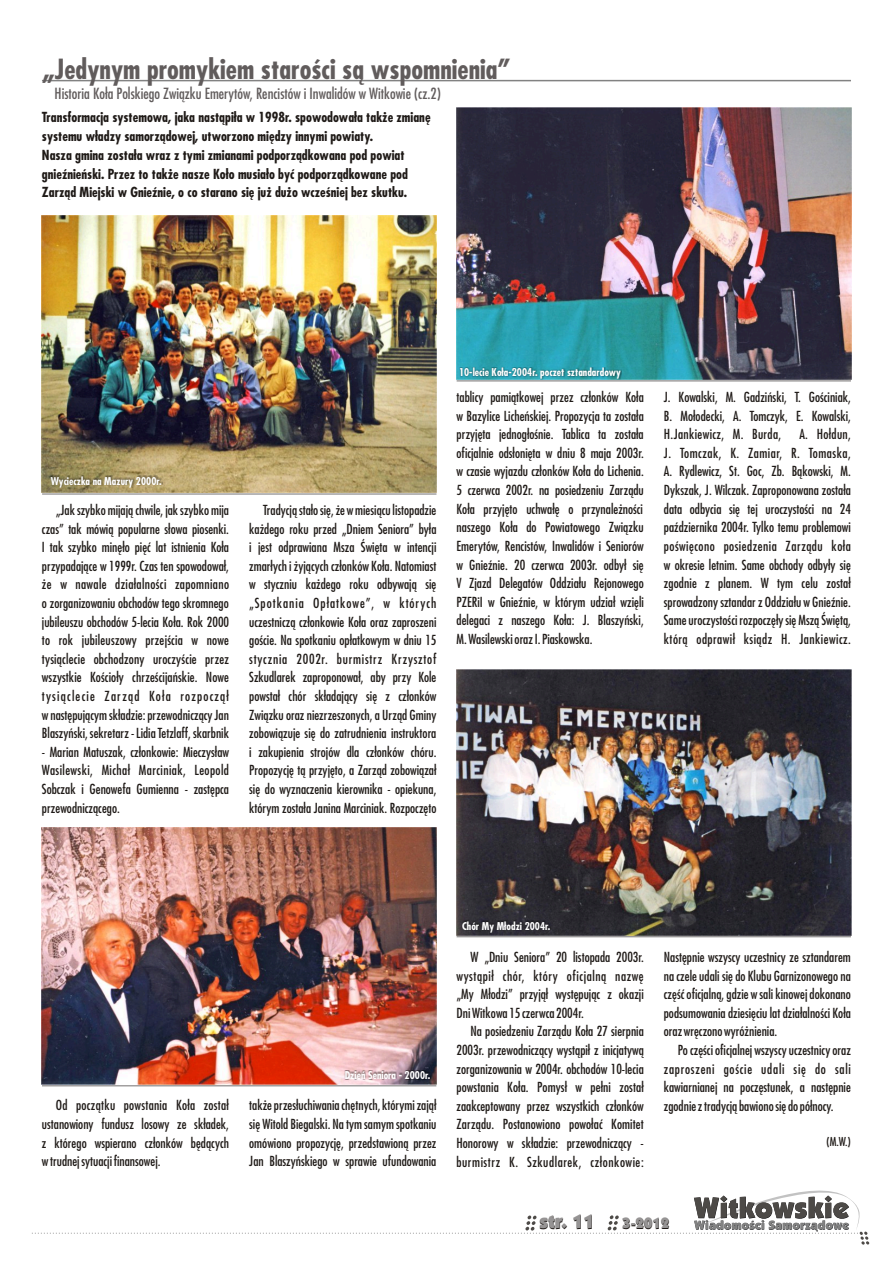
<style>
.page{position:relative;width:893px;height:1263px;background:#fff}
.page>*{position:absolute;margin:0;border:0;box-sizing:border-box;transform-origin:0 0}
.t1{font:700 27px "Fujiyama";color:#615c5c}
.t2{font:900 19.5px "Kabel IT Cby BT";color:#1f1a17}
.t3{font:15px "Fujiyama";color:#615c5c}
.t4{font:900 15px "Kabel IT Cby BT";color:#1f1a17}
.t5{font:13.5px/18.6px "Fujiyama";color:#1f1a17;text-align:justify}
.t6{font:700 13.5px/18.9px "Fujiyama";color:#1f1a17}
.t7{font:12px "Fujiyama";color:#1f1a17}
.t8{font:700 10.5px "Fujiyama";color:#fff}
</style>
<div class="page">
<svg style="left:32px;top:1190px;width:837px;height:54px"></svg>
<hr style="left:42px;top:80px;width:809px;height:1px;background:#828282">
<img style="left:42px;top:827px;width:395px;height:258px">
<img style="left:42px;top:216px;width:395px;height:276px">
<img style="left:456px;top:108px;width:395px;height:272px">
<img style="left:456px;top:669px;width:395px;height:266px">
<hr style="left:457px;top:936px;width:394px;height:1px;background:#737070">
<hr style="left:42px;top:1085px;width:394px;height:1px;background:#737070">
<hr style="left:42px;top:494px;width:394px;height:1px;background:#737070">
<hr style="left:457px;top:380px;width:394px;height:1px;background:#737070">
<div style="left:458px;top:367px;width:164px;height:13px;background:#1f1a17;opacity:.49"></div>
<div style="left:50px;top:475px;width:112px;height:13px;background:#1f1a17;opacity:.49"></div>
<div style="left:461px;top:920px;width:90px;height:13px;background:#1f1a17;opacity:.49"></div>
<div style="left:344px;top:1070px;width:87px;height:9px;background:#1f1a17;opacity:.49"></div>
<h1 class="t1" style="left:42px;top:58px;width:470px">„Jedynym promykiem starości są wspomnienia”</h1>
<p class="t3" style="left:55px;top:87px;width:388px">Historia Koła Polskiego Związku Emerytów, Rencistów i Inwalidów w Witkowie (cz.2)</p>
<p class="t6" style="left:42px;top:109px;width:390px">Transformacja systemowa, jaka nastąpiła w 1998r. spowodowała także zmianę systemu władzy samorządowej, utworzono między innymi powiaty.<br>Nasza gmina została wraz z tymi zmianami podporządkowana pod powiat gnieźnieński. Przez to także nasze Koło musiało być podporządkowane pod Zarząd Miejski w Gnieźnie, o co starano się już dużo wcześniej bez skutku.</p>
<p class="t8" style="left:51px;top:477px;width:112px">Wycieczka na Mazury 2000r.</p>
<p class="t5" style="left:42px;top:502px;width:189px;text-indent:14px">„Jak szybko mijają chwile, jak szybko mija czas” tak mówią popularne słowa piosenki.<br>I tak szybko minęło pięć lat istnienia Koła przypadające w 1999r. Czas ten spowodował, że w nawale działalności zapomniano o zorganizowaniu obchodów tego skromnego jubileuszu obchodów 5-lecia Koła. Rok 2000 to rok jubileuszowy przejścia w nowe tysiąclecie obchodzony uroczyście przez wszystkie Kościoły chrześcijańskie. Nowe tysiąclecie Zarząd Koła rozpoczął w następującym składzie: przewodniczący Jan Blaszyński, sekretarz - Lidia Tetzlaff, skarbnik</p>
<p class="t5" style="left:42px;top:744px;width:189px">- Marian Matuszak, członkowie: Mieczysław Wasilewski, Michał Marciniak, Leopold Sobczak i Genowefa Gumienna - zastępca przewodniczącego.</p>
<p class="t5" style="left:249px;top:502px;width:189px;text-indent:14px">Tradycją stało się, że w miesiącu listopadzie każdego roku przed „Dniem Seniora” była i jest odprawiana Msza Święta w intencji zmarłych i żyjących członków Koła. Natomiast w styczniu każdego roku odbywają się „Spotkania Opłatkowe”, w których uczestniczą członkowie Koła oraz zaproszeni goście. Na spotkaniu opłatkowym w dniu 15 stycznia 2002r. burmistrz Krzysztof Szkudlarek zaproponował, aby przy Kole powstał chór składający się z członków Związku oraz niezrzeszonych, a Urząd Gminy zobowiązuje się do zatrudnienia instruktora i zakupienia strojów dla członków chóru.<br>Propozycję tą przyjęto, a Zarząd zobowiązał się do wyznaczenia kierownika - opiekuna, którym została Janina Marciniak. Rozpoczęto</p>
<p class="t8" style="left:459px;top:368px;width:163px">10-lecie Koła-2004r. poczet sztandardowy</p>
<p class="t5" style="left:457px;top:389px;width:189px">tablicy pamiątkowej przez członków Koła w Bazylice Licheńskiej. Propozycja ta została przyjęta jednogłośnie. Tablica ta została oficjalnie odsłonięta w dniu 8 maja 2003r. w czasie wyjazdu członków Koła do Lichenia.<br>5 czerwca 2002r. na posiedzeniu Zarządu Koła przyjęto uchwałę o przynależności naszego Koła do Powiatowego Związku Emerytów, Rencistów, Inwalidów i Seniorów w Gnieźnie. 20 czerwca 2003r. odbył się V Zjazd Delegatów Oddziału Rejonowego PZERiI w Gnieźnie, w którym udział wzięli delegaci z naszego Koła: J. Blaszyński, M.Wasilewski oraz I. Piaskowska.</p>
<p class="t5" style="left:664px;top:389px;width:189px">J. Kowalski, M. Gadziński, T. Gościniak, B. Mołodecki, A. Tomczyk, E. Kowalski, H.Jankiewicz, M. Burda,</p>
<p class="t5" style="left:664px;top:426px;width:189px;text-indent:136px">A. Hołdun, J. Tomczak, K. Zamiar, R. Tomaska, A. Rydlewicz, St. Goc, Zb. Bąkowski, M.<br>Dykszak, J. Wilczak. Zaproponowana została data odbycia się tej uroczystości na 24 października 2004r. Tylko temu problemowi poświęcono posiedzenia Zarządu koła w okresie letnim. Same obchody odbyły się zgodnie z planem. W tym celu został sprowadzony sztandar z Oddziału w Gnieźnie.<br>Same uroczystości rozpoczęły się Mszą Świętą, którą odprawił ksiądz H. Jankiewicz.</p>
<p class="t5" style="left:42px;top:1097px;width:189px;text-indent:14px">Od początku powstania Koła został ustanowiony fundusz losowy ze składek, z którego wspierano członków będących w trudnej sytuacji finansowej.</p>
<p class="t8" style="left:345px;top:1071px;width:87px">Dzień Seniora - 2000r.</p>
<p class="t5" style="left:249px;top:1097px;width:189px">także przesłuchiwania chętnych, którymi zajął się Witold Biegalski. Na tym samym spotkaniu omówiono propozycję, przedstawioną przez Jan Blaszyńskiego w sprawie ufundowania</p>
<p class="t8" style="left:462px;top:922px;width:90px">Chór My Młodzi 2004r.</p>
<p class="t5" style="left:457px;top:949px;width:189px;text-indent:14px">W „Dniu Seniora” 20 listopada 2003r. wystąpił chór, który oficjalną nazwę „My Młodzi” przyjął występując z okazji DniWitkowa 15 czerwca 2004r.</p>
<p class="t5" style="left:456px;top:1023px;width:189px;text-indent:14px">Na posiedzeniu Zarządu Koła 27 sierpnia 2003r. przewodniczący wystąpił z inicjatywą zorganizowania w 2004r. obchodów 10-lecia powstania Koła. Pomysł w pełni został zaakceptowany przez wszystkich członków Zarządu. Postanowiono powołać Komitet Honorowy w składzie: przewodniczący - burmistrz K. Szkudlarek, członkowie:</p>
<p class="t5" style="left:664px;top:949px;width:189px">Następnie wszyscy uczestnicy ze sztandarem na czele udali się do Klubu Garnizonowego na część oficjalną, gdzie w sali kinowej dokonano podsumowania dziesięciu lat działalności Koła oraz wręczono wyróżnienia.</p>
<p class="t5" style="left:664px;top:1042px;width:189px;text-indent:14px">Po części oficjalnej wszyscy uczestnicy oraz zaproszeni goście udali się do sali kawiarnianej na poczęstunek, a następnie zgodnie z tradycją bawiono się do północy.</p>
<p class="t7" style="left:826px;top:1137px;width:26px">(M.W.)</p>
<h2 class="t2" style="left:540px;top:1214px;width:57px">str. 11</h2>
<p class="t4" style="left:622px;top:1218px;width:49px">3-2012</p>
</div>
